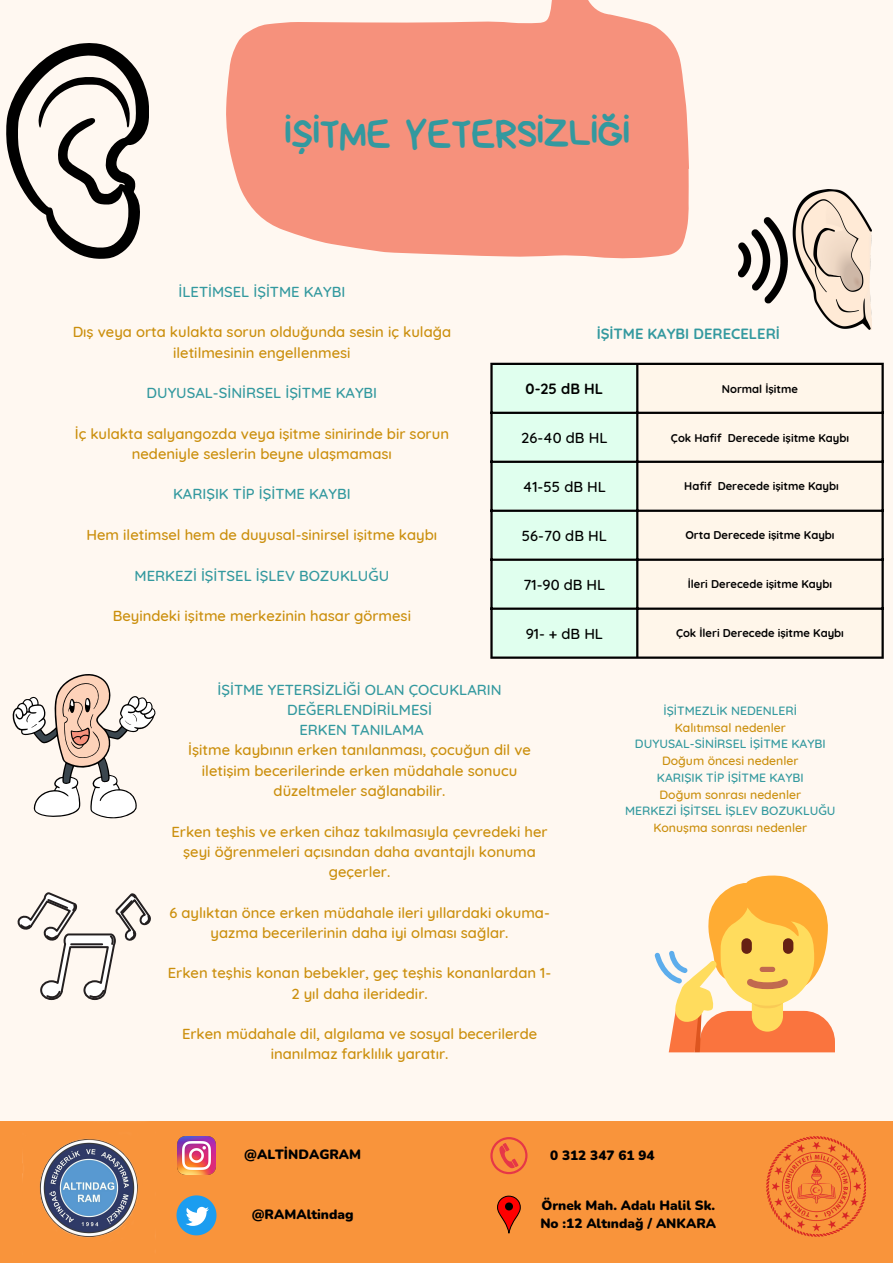
<style>
.page{position:relative;width:893px;height:1263px;background:#fff8f1}
.page>*{position:absolute;margin:0;border:0;box-sizing:border-box;transform-origin:0 0}
.t1{font:41.25px "Bryndan Write";letter-spacing:-.015em;color:#33999f}
.t2{font:500 14.77px/20.2px "Quicksand";color:#cb8f0d;text-align:center}
.t3{font:500 14.77px/20.2px "Quicksand";color:#33999f;text-align:center}
.t4{font:500 14.77px "Quicksand";color:#000}
.t5{font:700 14.77px "Quicksand";color:#33999f}
.t6{font:700 14.77px "Quicksand";color:#000}
.t7{font:900 13.5px/18.6px "Nunito";color:#000}
.t8{font:500 12.23px "Quicksand";color:#33999f}
.t9{font:500 12.23px "Quicksand";color:#cb8f0d}
.t10{font:700 11.25px "Quicksand";color:#000}
</style>
<div class="page">
<svg style="left:226px;top:0;width:463px;height:259px;background:#f79f8c"></svg>
<img style="left:738px;top:189px;width:133px;height:140px">
<svg style="left:6px;top:43px;width:143px;height:216px"></svg>
<svg style="left:654px;top:875px;width:181px;height:177px"></svg>
<svg style="left:12px;top:674px;width:143px;height:145px"></svg>
<svg style="left:17px;top:892px;width:134px;height:108px"></svg>
<div style="left:492px;top:365px;width:144px;height:291px;background:#e0ffee"></div>
<svg style="left:638px;top:365px;width:243px;height:291px"></svg>
<hr style="left:490px;top:365px;width:2px;height:291px;background:#000">
<hr style="left:636px;top:365px;width:2px;height:291px;background:#000">
<hr style="left:881px;top:365px;width:2px;height:291px;background:#000">
<hr style="left:490px;top:363px;width:393px;height:2px;background:#000">
<hr style="left:490px;top:412px;width:393px;height:2px;background:#000">
<hr style="left:490px;top:461px;width:393px;height:2px;background:#000">
<hr style="left:490px;top:510px;width:393px;height:2px;background:#000">
<hr style="left:490px;top:559px;width:393px;height:2px;background:#000">
<hr style="left:490px;top:607px;width:393px;height:3px;background:#000">
<hr style="left:490px;top:656px;width:393px;height:3px;background:#000">
<div style="left:0;top:1122px;width:893px;height:141px;background:#f9943b"></div>
<img style="left:22px;top:1138px;width:117px;height:100px">
<img style="left:177px;top:1136px;width:39px;height:38px">
<svg style="left:176px;top:1195px;width:40px;height:40px"></svg>
<svg style="left:490px;top:1137px;width:37px;height:37px"></svg>
<svg style="left:497px;top:1195px;width:23px;height:39px"></svg>
<img style="left:766px;top:1136px;width:99px;height:100px">
<p class="t1" style="left:284px;top:112px;width:347px">İŞİTME YETERSİZLİĞİ</p>
<p class="t3" style="left:178px;top:281px;width:168px">İLETİMSEL İŞİTME KAYBI</p>
<p class="t2" style="left:73px;top:322px;width:380px">Dış veya orta kulakta sorun olduğunda sesin iç kulağa iletilmesinin engellenmesi</p>
<p class="t3" style="left:147px;top:382px;width:232px">DUYUSAL-SİNİRSEL İŞİTME KAYBI</p>
<p class="t2" style="left:75px;top:423px;width:376px">İç kulakta salyangozda veya işitme sinirinde bir sorun nedeniyle seslerin beyne ulaşmaması</p>
<p class="t3" style="left:173px;top:484px;width:179px">KARIŞIK TİP İŞİTME KAYBI</p>
<p class="t2" style="left:87px;top:524px;width:352px">Hem iletimsel hem de duyusal-sinirsel işitme kaybı</p>
<p class="t3" style="left:135px;top:565px;width:256px">MERKEZİ İŞİTSEL İŞLEV BOZUKLUĞU</p>
<p class="t2" style="left:113px;top:605px;width:298px">Beyindeki işitme merkezinin hasar görmesi</p>
<p class="t5" style="left:596px;top:324px;width:185px">İŞİTME KAYBI DERECELERİ</p>
<p class="t6" style="left:525px;top:379px;width:79px">0-25 dB HL</p>
<p class="t10" style="left:722px;top:381px;width:78px">Normal İşitme</p>
<p class="t4" style="left:521px;top:428px;width:88px">26-40 dB HL</p>
<p class="t10" style="left:671px;top:430px;width:180px">Çok Hafif Derecede işitme Kaybı</p>
<p class="t4" style="left:523px;top:477px;width:85px">41-55 dB HL</p>
<p class="t10" style="left:684px;top:479px;width:156px">Hafif Derecede işitme Kaybı</p>
<p class="t4" style="left:522px;top:526px;width:87px">56-70 dB HL</p>
<p class="t10" style="left:685px;top:528px;width:151px">Orta Derecede işitme Kaybı</p>
<p class="t4" style="left:523px;top:575px;width:83px">71-90 dB HL</p>
<p class="t10" style="left:688px;top:577px;width:146px">İleri Derecede işitme Kaybı</p>
<p class="t4" style="left:526px;top:624px;width:79px">91- + dB HL</p>
<p class="t10" style="left:676px;top:626px;width:169px">Çok İleri Derecede işitme Kaybı</p>
<p class="t3" style="left:217px;top:679px;width:285px">İŞİTME YETERSİZLİĞİ OLAN ÇOCUKLARIN<br>DEĞERLENDİRİLMESİ</p>
<p class="t3" style="left:299px;top:719px;width:126px">ERKEN TANILAMA</p>
<p class="t2" style="left:188px;top:740px;width:344px">İşitme kaybının erken tanılanması, çocuğun dil ve iletişim becerilerinde erken müdahale sonucu düzeltmeler sağlanabilir.</p>
<p class="t2" style="left:171px;top:821px;width:378px">Erken teşhis ve erken cihaz takılmasıyla çevredeki her şeyi öğrenmeleri açısından daha avantajlı konuma geçerler.</p>
<p class="t2" style="left:169px;top:902px;width:382px">6 aylıktan önce erken müdahale ileri yıllardaki okuma&shy;yazma becerilerinin daha iyi olması sağlar.</p>
<p class="t2" style="left:168px;top:963px;width:385px">Erken teşhis konan bebekler, geç teşhis konanlardan 1-<br>2 yıl daha ileridedir.</p>
<p class="t2" style="left:182px;top:1023px;width:357px">Erken müdahale dil, algılama ve sosyal becerilerde inanılmaz farklılık yaratır.</p>
<p class="t8" style="left:663px;top:702px;width:135px">İŞİTMEZLİK NEDENLERİ</p>
<p class="t9" style="left:675px;top:719px;width:112px">Kalıtımsal nedenler</p>
<p class="t8" style="left:635px;top:736px;width:192px">DUYUSAL-SİNİRSEL İŞİTME KAYBI</p>
<p class="t9" style="left:662px;top:753px;width:138px">Doğum öncesi nedenler</p>
<p class="t8" style="left:657px;top:769px;width:148px">KARIŞIK TİP İŞİTME KAYBI</p>
<p class="t9" style="left:659px;top:786px;width:143px">Doğum sonrası nedenler</p>
<p class="t8" style="left:625px;top:803px;width:212px">MERKEZİ İŞİTSEL İŞLEV BOZUKLUĞU</p>
<p class="t9" style="left:653px;top:820px;width:155px">Konuşma sonrası nedenler</p>
<p class="t7" style="left:244px;top:1146px;width:119px">@ALTİNDAGRAM</p>
<p class="t7" style="left:252px;top:1206px;width:103px">@RAMAltindag</p>
<p class="t7" style="left:550px;top:1146px;width:106px">0 312 347 61 94</p>
<p class="t7" style="left:540px;top:1196px;width:177px">Örnek Mah. Adalı Halil Sk.<br>No :12 Altındağ / ANKARA</p>
</div>
